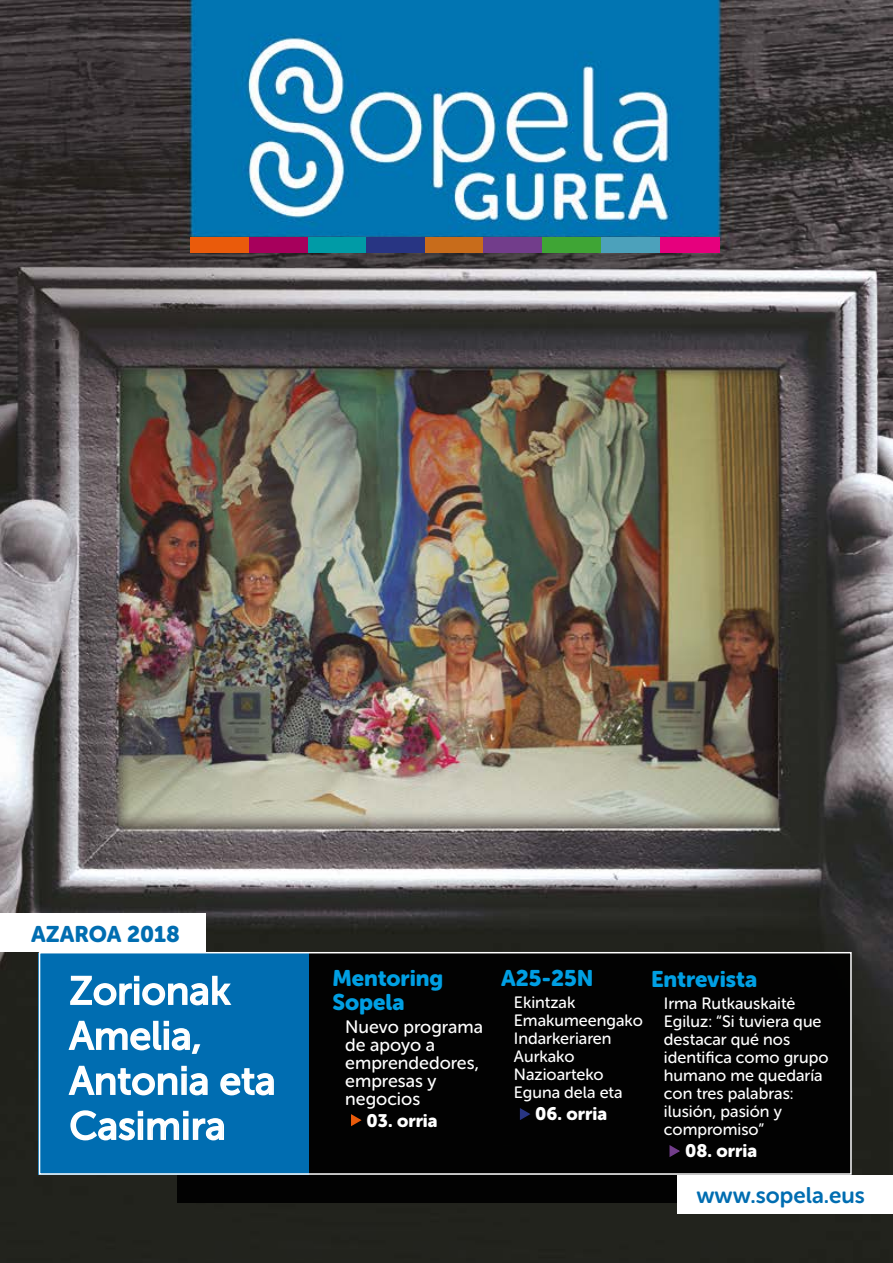
<style>
.page{position:relative;width:893px;height:1263px;background:#fff}
.page>*{position:absolute;margin:0;border:0;box-sizing:border-box;transform-origin:0 0}
.t1{font:39px/45px "Museo Sans 500";color:#fff}
.t2{font:22.5px/24.6px "Museo Sans Rounded 900";color:#009fe3}
.t3{font:22.5px "Museo Sans Rounded 700";color:#006db1}
.t4{font:22.5px "Museo Sans Rounded 900";color:#006db1}
.t5{font:18px/18px "Museo Sans Rounded 500";color:#fff}
.t6{font:18px "Museo Sans Rounded 900";color:#fff}
.t7{font:16.35px/18px "Museo Sans Rounded 500";color:#fff}
</style>
<div class="page">
<img style="left:0;top:0;width:893px;height:1263px">
<div style="left:177px;top:952px;width:675px;height:250px;background:#000"></div>
<div style="left:39px;top:953px;width:270px;height:222px;background:#006db1"></div>
<div style="left:39px;top:952px;width:813px;height:223px;border:2px solid #fff"></div>
<div style="left:191px;top:237px;width:59px;height:16px;background:#ea5b0b"></div>
<div style="left:250px;top:237px;width:59px;height:16px;background:#a7005c"></div>
<div style="left:308px;top:237px;width:59px;height:16px;background:#009ba6"></div>
<div style="left:367px;top:237px;width:59px;height:16px;background:#283583"></div>
<div style="left:425px;top:237px;width:59px;height:16px;background:#c86c1b"></div>
<div style="left:484px;top:237px;width:59px;height:16px;background:#723d8b"></div>
<div style="left:543px;top:237px;width:59px;height:16px;background:#3fa535"></div>
<div style="left:602px;top:237px;width:59px;height:16px;background:#4ca1bb"></div>
<div style="left:660px;top:237px;width:59px;height:16px;background:#e6007d"></div>
<div style="left:0;top:913px;width:206px;height:39px;background:#fff"></div>
<div style="left:678px;top:1175px;width:215px;height:38px;background:#fff"></div>
<svg style="left:70px;top:975px;width:162px;height:31px"></svg>
<svg style="left:68px;top:1020px;width:133px;height:34px"></svg>
<svg style="left:68px;top:1065px;width:140px;height:31px"></svg>
<svg style="left:220px;top:1068px;width:54px;height:28px"></svg>
<svg style="left:70px;top:1110px;width:154px;height:31px"></svg>
<svg style="left:351px;top:1114px;width:11px;height:13px"></svg>
<svg style="left:519px;top:1108px;width:12px;height:12px"></svg>
<svg style="left:669px;top:1145px;width:11px;height:12px"></svg>
<h2 class="t4" style="left:31px;top:922px;width:150px">AZAROA 2018</h2>
<h1 class="t1" style="left:69px;top:968px;width:208px">Zorionak<br>Amelia,<br>Antonia eta<br>Casimira</h1>
<h2 class="t2" style="left:333px;top:966px;width:112px">Mentoring<br>Sopela</h2>
<p class="t5" style="left:345px;top:1017px;width:139px">Nuevo programa de apoyo a emprendedores, empresas y negocios</p>
<p class="t6" style="left:367px;top:1110px;width:73px">03. orria</p>
<h2 class="t2" style="left:501px;top:966px;width:94px">A25-25N</h2>
<p class="t7" style="left:514px;top:993px;width:130px">Ekintzak<br>Emakumeengako<br>Indarkeriaren<br>Aurkako<br>Nazioarteko<br>Eguna dela eta</p>
<p class="t6" style="left:535px;top:1104px;width:73px">06. orria</p>
<h2 class="t2" style="left:651px;top:966px;width:108px">Entrevista</h2>
<p class="t7" style="left:664px;top:994px;width:166px">Irma Rutkauskaitė<br>Egiluz: “Si tuviera que destacar qué nos identifica como grupo humano me quedaría con tres palabras: ilusión, pasión y compromiso”</p>
<p class="t6" style="left:685px;top:1140px;width:73px">08. orria</p>
<h2 class="t3" style="left:696px;top:1182px;width:170px">www.sopela.eus</h2>
</div>
